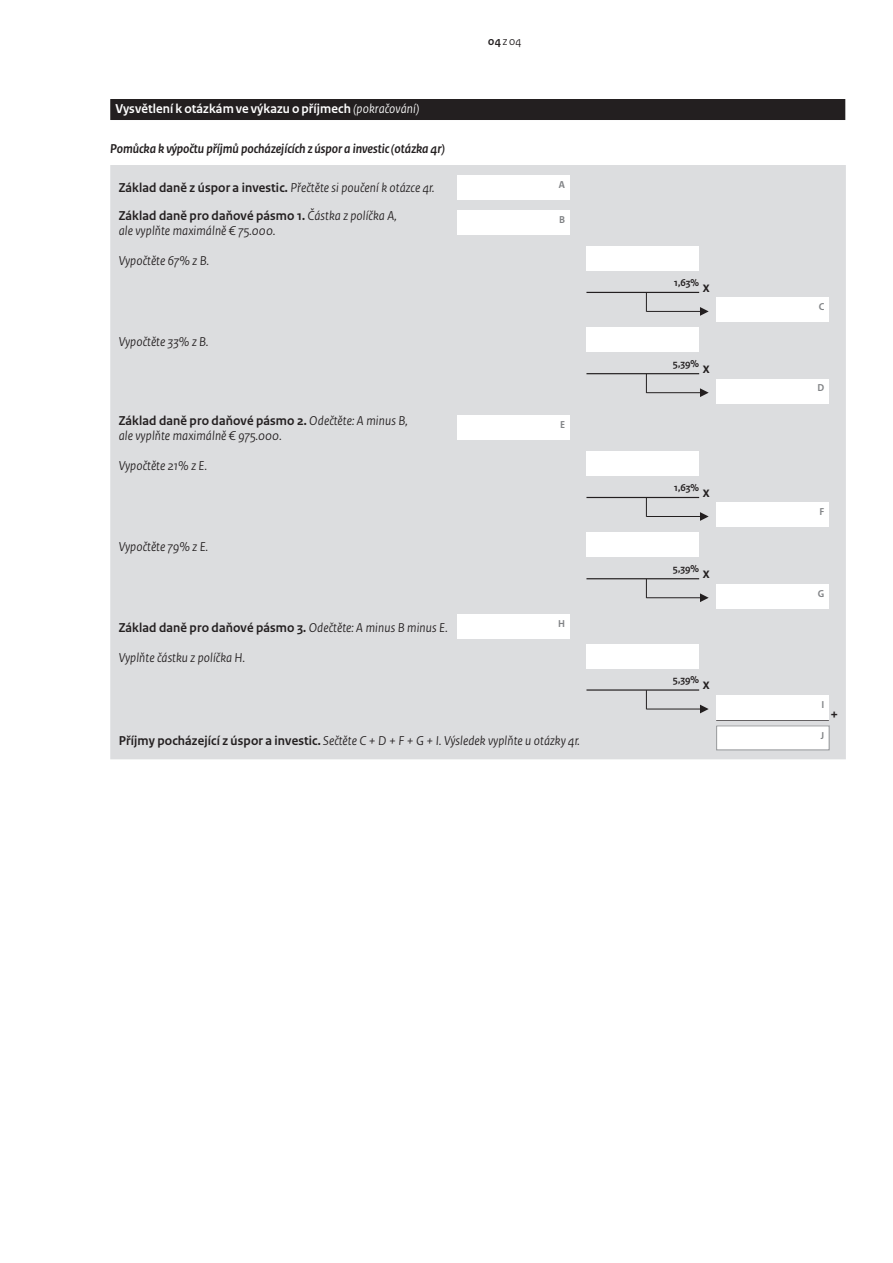
<style>
.page{position:relative;width:893px;height:1263px;background:#fff}
.page>*{position:absolute;margin:0;border:0;box-sizing:border-box;transform-origin:0 0}
.t1{font:700 15px "Rijksoverheid Sans Heading";color:#231f20}
.t2{font:italic 13.5px/15px "Rijksoverheid Sans Heading";letter-spacing:.01em;color:#231f20}
.t3{font:italic 700 13.5px "Rijksoverheid Sans Heading";color:#231f20}
.t4{font:700 13.5px "Rijksoverheid Sans Heading";letter-spacing:.01em;color:#231f20}
.t5{font:700 13.5px "Rijksoverheid Sans Heading";letter-spacing:.01em;color:#fff}
.t6{font:12px "Rijksoverheid Sans Heading";color:#231f20}
.t7{font:700 10.5px "Rijksoverheid Sans Heading";color:#231f20}
.t8{font:700 10.5px "Rijksoverheid Sans Heading";color:#808285}
.s1{font-weight:400;font-style:italic}
.s2{font-weight:700}
.s3{font-weight:700;font-style:normal}
.s4{font-size:15px}
</style>
<div class="page">
<div style="left:110px;top:165px;width:736px;height:594px;background:#dcdddf"></div>
<div style="left:457px;top:175px;width:112px;height:24px;background:#fff"></div>
<div style="left:457px;top:210px;width:112px;height:24px;background:#fff"></div>
<div style="left:586px;top:247px;width:113px;height:24px;background:#fff"></div>
<hr style="left:586px;top:292px;width:113px;height:1px;background:#231f20">
<svg style="left:646px;top:293px;width:1px;height:19px"></svg>
<hr style="left:647px;top:311px;width:53px;height:1px;background:#231f20">
<svg style="left:700px;top:307px;width:9px;height:9px"></svg>
<div style="left:716px;top:298px;width:113px;height:24px;background:#fff"></div>
<div style="left:586px;top:328px;width:113px;height:24px;background:#fff"></div>
<hr style="left:586px;top:373px;width:113px;height:1px;background:#231f20">
<svg style="left:646px;top:374px;width:1px;height:19px"></svg>
<hr style="left:647px;top:392px;width:53px;height:1px;background:#231f20">
<svg style="left:700px;top:388px;width:9px;height:9px"></svg>
<div style="left:716px;top:379px;width:113px;height:24px;background:#fff"></div>
<div style="left:457px;top:415px;width:112px;height:24px;background:#fff"></div>
<div style="left:586px;top:452px;width:113px;height:24px;background:#fff"></div>
<hr style="left:586px;top:497px;width:113px;height:1px;background:#231f20">
<svg style="left:646px;top:498px;width:1px;height:19px"></svg>
<hr style="left:647px;top:516px;width:53px;height:1px;background:#231f20">
<svg style="left:700px;top:512px;width:9px;height:9px"></svg>
<div style="left:716px;top:503px;width:113px;height:24px;background:#fff"></div>
<div style="left:586px;top:533px;width:113px;height:24px;background:#fff"></div>
<hr style="left:586px;top:578px;width:113px;height:1px;background:#231f20">
<svg style="left:646px;top:579px;width:1px;height:19px"></svg>
<hr style="left:647px;top:597px;width:53px;height:1px;background:#231f20">
<svg style="left:700px;top:593px;width:9px;height:9px"></svg>
<div style="left:716px;top:584px;width:113px;height:24px;background:#fff"></div>
<div style="left:457px;top:614px;width:112px;height:24px;background:#fff"></div>
<div style="left:586px;top:644px;width:113px;height:24px;background:#fff"></div>
<hr style="left:586px;top:689px;width:113px;height:2px;background:#231f20">
<svg style="left:646px;top:690px;width:1px;height:19px"></svg>
<hr style="left:647px;top:708px;width:53px;height:1px;background:#231f20">
<svg style="left:700px;top:705px;width:9px;height:8px"></svg>
<hr style="left:716px;top:719px;width:113px;height:2px;background:#231f20">
<div style="left:716px;top:695px;width:113px;height:24px;background:#fff"></div>
<div style="left:717px;top:726px;width:112px;height:24px;background:#fff"></div>
<div style="left:716px;top:725px;width:114px;height:25px;border:1px solid #939598"></div>
<div style="left:110px;top:99px;width:735px;height:21px;background:#231f20"></div>
<p class="t5" style="left:116px;top:101px;width:305px">Vysvětlení k otázkám ve výkazu o příjmech <span class="s1">(pokračování)</span></p>
<p class="t6" style="left:488px;top:34px;width:35px"><span class="s2">04</span> z 04</p>
<p class="t3" style="left:110px;top:141px;width:336px">Pomůcka k výpočtu příjmů pocházejících z úspor a investic (otázka 4r)</p>
<p class="t2" style="left:119px;top:181px;width:317px"><span class="s3">Základ daně z úspor a investic.</span> Přečtěte si poučení k otázce 4r.</p>
<p class="t8" style="left:559px;top:179px;width:8px">A</p>
<p class="t2" style="left:119px;top:208px;width:280px"><span class="s3">Základ daně pro daňové pásmo 1.</span> Částka z políčka A, ale vyplňte maximálně € 75.000.</p>
<p class="t8" style="left:559px;top:213px;width:7px">B</p>
<p class="t2" style="left:119px;top:253px;width:92px">Vypočtěte 67% z B.</p>
<p class="t2" style="left:119px;top:334px;width:91px">Vypočtěte 33% z B.</p>
<p class="t2" style="left:119px;top:413px;width:290px"><span class="s3">Základ daně pro daňové pásmo 2.</span> Odečtěte: A minus B, ale vyplňte maximálně € 975.000.</p>
<p class="t8" style="left:560px;top:418px;width:7px">E</p>
<p class="t2" style="left:119px;top:458px;width:90px">Vypočtěte 21% z E.</p>
<p class="t2" style="left:119px;top:540px;width:91px">Vypočtěte 79% z E.</p>
<p class="t4" style="left:119px;top:620px;width:330px">Základ daně pro daňové pásmo 3. <span class="s1">Odečtěte: A minus B minus E.</span></p>
<p class="t8" style="left:558px;top:617px;width:8px">H</p>
<p class="t2" style="left:119px;top:651px;width:128px">Vyplňte částku z políčka H.</p>
<p class="t7" style="left:674px;top:276px;width:37px">1,63% <span class="s4">x</span></p>
<p class="t7" style="left:673px;top:358px;width:38px">5,39% <span class="s4">x</span></p>
<p class="t7" style="left:674px;top:482px;width:37px">1,63% <span class="s4">x</span></p>
<p class="t7" style="left:673px;top:563px;width:38px">5,39% <span class="s4">x</span></p>
<p class="t7" style="left:673px;top:674px;width:38px">5,39% <span class="s4">x</span></p>
<p class="t8" style="left:819px;top:301px;width:7px">C</p>
<p class="t8" style="left:818px;top:382px;width:8px">D</p>
<p class="t8" style="left:819px;top:506px;width:6px">F</p>
<p class="t8" style="left:818px;top:587px;width:8px">G</p>
<p class="t8" style="left:821px;top:698px;width:4px">I</p>
<p class="t1" style="left:830px;top:706px;width:9px">+</p>
<p class="t2" style="left:119px;top:733px;width:463px"><span class="s3">Příjmy pocházející z úspor a investic.</span> Sečtěte C + D + F + G + I. Výsledek vyplňte u otázky 4r.</p>
<p class="t8" style="left:821px;top:729px;width:5px">J</p>
</div>
